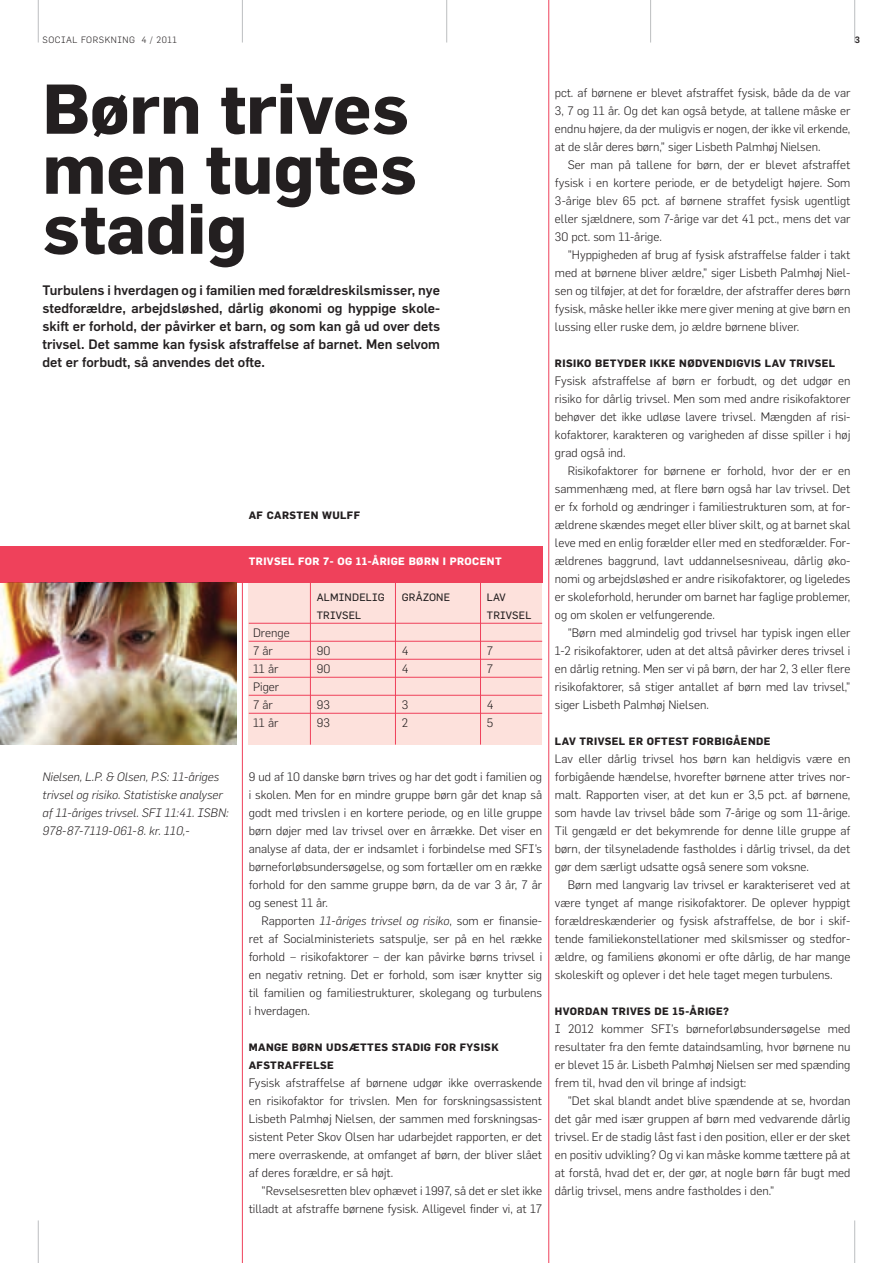
<style>
.page{position:relative;width:893px;height:1263px;background:#fff}
.page>*{position:absolute;margin:0;border:0;box-sizing:border-box;transform-origin:0 0}
.t1{font:700 69px/60px "Flama";color:#231f20;text-align:justify}
.t2{font:500 13.5px/18px "Flama";color:#231f20;text-align:justify}
.t3{font:300 12px/18px "Flama";color:#231f20;text-align:justify}
.t4{font:italic 300 12px/18px "Flama";color:#231f20}
.t5{font:700 10.5px/18px "Flama";letter-spacing:.04em;color:#231f20}
.t6{font:700 10.5px "Flama";letter-spacing:.04em;color:#fff}
.t7{font:10.5px "Flama Basic";letter-spacing:.02em;color:#231f20}
.t8{font:300 9px "Flama";letter-spacing:.06em;color:#231f20}
.t9{font:500 9px "Flama";color:#231f20}
.s1{font-style:italic}
</style>
<div class="page">
<hr style="left:38px;top:1220px;width:1px;height:43px;background:#bcbec0">
<hr style="left:854px;top:1220px;width:1px;height:43px;background:#bcbec0">
<hr style="left:650px;top:0;width:1px;height:43px;background:#bcbec0">
<hr style="left:854px;top:0;width:1px;height:43px;background:#bcbec0">
<img style="left:0;top:583px;width:236px;height:162px">
<div style="left:249px;top:583px;width:293px;height:162px;background:#fde1dc"></div>
<hr style="left:548px;top:0;width:1px;height:1263px;background:#ef415b">
<hr style="left:242px;top:0;width:1px;height:43px;background:#bcbec0">
<hr style="left:446px;top:0;width:1px;height:43px;background:#bcbec0">
<hr style="left:38px;top:0;width:1px;height:43px;background:#bcbec0">
<div style="left:0;top:547px;width:542px;height:36px;background:#ef415b"></div>
<hr style="left:242px;top:547px;width:1px;height:716px;background:#ef415b">
<hr style="left:310px;top:583px;width:1px;height:162px;background:#ef415b">
<hr style="left:395px;top:583px;width:1px;height:162px;background:#ef415b">
<hr style="left:480px;top:583px;width:1px;height:162px;background:#ef415b">
<hr style="left:249px;top:623px;width:293px;height:1px;background:#ef415b">
<hr style="left:249px;top:641px;width:293px;height:1px;background:#ef415b">
<hr style="left:249px;top:659px;width:293px;height:1px;background:#ef415b">
<hr style="left:249px;top:677px;width:293px;height:1px;background:#ef415b">
<hr style="left:249px;top:695px;width:293px;height:1px;background:#ef415b">
<hr style="left:249px;top:713px;width:293px;height:1px;background:#ef415b">
<p class="t8" style="left:43px;top:34px;width:136px">Social forskning 4 / 2011</p>
<p class="t9" style="left:855px;top:34px;width:7px">3</p>
<h1 class="t1" style="left:43px;top:77px;width:376px">BØRN TRIVES MEN TUGTES STADIG</h1>
<p class="t2" style="left:43px;top:280px;width:399px">Turbulens i hverdagen og i familien med forældreskilsmisser, nye stedforældre, arbejdsløshed, dårlig økonomi og hyppige skole&shy;skift er forhold, der påvirker et barn, og som kan gå ud over dets trivsel. Det samme kan fysisk afstraffelse af barnet. Men selvom det er forbudt, så anvendes det ofte.</p>
<p class="t5" style="left:249px;top:506px;width:113px">AF CARSTEN WULFF</p>
<p class="t6" style="left:249px;top:554px;width:254px">TRIVSEL FOR 7- OG 11-ÅRIGE BØRN I PROCENT</p>
<p class="t7" style="left:317px;top:591px;width:66px">ALMINDELIG</p>
<p class="t7" style="left:402px;top:591px;width:57px">GRÅZONELA</p>
<p class="t7" style="left:500px;top:591px;width:8px">V</p>
<p class="t7" style="left:317px;top:609px;width:46px">TRIVSE L</p>
<p class="t7" style="left:487px;top:609px;width:46px">TRIVSE L</p>
<p class="t3" style="left:253px;top:623px;width:38px">Drenge<br>7 år</p>
<p class="t3" style="left:317px;top:641px;width:15px">90</p>
<p class="t3" style="left:402px;top:641px;width:8px">4</p>
<p class="t3" style="left:487px;top:641px;width:8px">7</p>
<p class="t3" style="left:253px;top:659px;width:27px">11 år</p>
<p class="t3" style="left:317px;top:659px;width:15px">90</p>
<p class="t3" style="left:402px;top:659px;width:8px">4</p>
<p class="t3" style="left:487px;top:659px;width:8px">7</p>
<p class="t3" style="left:253px;top:677px;width:28px">Piger<br>7 år</p>
<p class="t3" style="left:317px;top:695px;width:15px">93</p>
<p class="t3" style="left:402px;top:695px;width:8px">3</p>
<p class="t3" style="left:487px;top:695px;width:8px">4</p>
<p class="t4" style="left:43px;top:767px;width:188px">Nielsen, L.P. &amp; Olsen, P.S: 11-åriges trivsel og risiko. Statistiske analyser af 11-åriges trivsel. SFI 11:41. ISBN:<br>978-87-7119-061-8. kr. 110,-</p>
<p class="t3" style="left:253px;top:713px;width:27px">11 år</p>
<p class="t3" style="left:317px;top:713px;width:15px">93</p>
<p class="t3" style="left:402px;top:713px;width:8px">2</p>
<p class="t3" style="left:487px;top:713px;width:8px">5</p>
<p class="t3" style="left:249px;top:767px;width:295px">9 ud af 10 danske børn trives og har det godt i familien og i skolen. Men for en mindre gruppe børn går det knap så godt med trivslen i en kortere periode, og en lille gruppe børn døjer med lav trivsel over en årrække. Det viser en analyse af data, der er indsamlet i forbindelse med SFI’s børneforløbsundersøgelse, og som fortæller om en række forhold for den samme gruppe børn, da de var 3 år, 7 år og senest 11 år.</p>
<p class="t3" style="left:249px;top:911px;width:295px;text-indent:13px">Rapporten <span class="s1">11-åriges trivsel og risiko</span>, som er finansie&shy;ret af Socialministeriets satspulje, ser på en hel række forhold – risikofaktorer – der kan påvirke børns trivsel i en negativ retning. Det er forhold, som især knytter sig til familien og familiestrukturer, skolegang og turbulens i hverdagen.</p>
<p class="t5" style="left:249px;top:1037px;width:250px">MANGE BØRN UDSÆTTES STADIG FOR FYSISK<br>AFSTRAFFELSE</p>
<p class="t3" style="left:249px;top:1073px;width:295px">Fysisk afstraffelse af børnene udgør ikke overraskende en risikofaktor for trivslen. Men for forskningsassistent Lisbeth Palmhøj N ielsen, der sammen med forskningsas&shy;sistent Peter Skov Olsen har udarbejdet rapporten, er det mere overraskende, at omfanget af børn, der bliver slået af deres forældre, er så højt.</p>
<p class="t3" style="left:249px;top:1181px;width:295px;text-align:right">”Revselsesretten blev ophævet i 1997, så det er slet ikke tilladt at afstraffe børnene fysisk. Alligevel finder vi, at 17</p>
<p class="t3" style="left:555px;top:83px;width:297px">pct. af børnene er blevet afstraffet fysisk, både da de var 3, 7 og 11 år. Og det kan også betyde, at tallene måske er endnu højere, da der muligvis er nogen, der ikke vil erkende, at de slår deres børn,” siger Lisbeth Palmhøj N ielsen.</p>
<p class="t3" style="left:555px;top:155px;width:297px;text-indent:13px">Ser man på tallene for børn, der er blevet afstraffet fysisk i en kortere periode, er de betydeligt højere. Som 3-årige blev 65 pct. af børnene straffet fysisk ugentligt eller sjældnere, som 7-årige var det 41 pct., mens det var 30 pct. som 11-årige.</p>
<p class="t3" style="left:555px;top:245px;width:297px;text-indent:13px">”Hyppigheden af brug af fysisk afstraffelse falder i takt med at børnene bliver ældre,” siger Lisbeth Palmhøj N iel&shy;sen og tilføjer, at det for forældre, der afstraffer deres børn fysisk, måske heller ikke mere giver mening at give børn en lussing eller ruske dem, jo ældre børnene bliver.</p>
<p class="t5" style="left:555px;top:353px;width:282px">RISIKO BETYDER IKKE NØDVENDIGVIS LAV TRIVSEL</p>
<p class="t3" style="left:555px;top:371px;width:297px">Fysisk afstraffelse af børn er forbudt, og det udgør en risiko for dårlig trivsel. Men som med andre risikofaktorer behøver det ikke udløse lavere trivsel. Mængden af risi&shy;kofaktorer, karakteren og varigheden af disse spiller i høj grad også ind.</p>
<p class="t3" style="left:555px;top:461px;width:297px;text-indent:13px">Risikofaktorer for børnene er forhold, hvor der er en sammenhæng med, at flere børn også har lav trivsel. Det er fx forhold og ændringer i familiestrukturen som, at for&shy;ældrene skændes meget eller bliver skilt, og at barnet skal leve med en enlig forælder eller med en stedforælder. For&shy;ældrenes baggrund, lavt uddannelsesniveau, dårlig øko&shy;nomi og arbejdsløshed er andre risikofaktorer, og ligeledes er skoleforhold, herunder om barnet har faglige problemer, og om skolen er velfungerende.</p>
<p class="t3" style="left:555px;top:623px;width:297px;text-indent:13px">”Børn med almindelig god trivsel har typisk ingen eller 1-2 risikofaktorer, uden at det altså påvirker deres trivsel i en dårlig retning. Men ser vi på børn, der har 2, 3 eller flere risikofaktorer, så stiger antallet af børn med lav trivsel,” siger Lisbeth Palmhøj N ielsen.</p>
<p class="t5" style="left:555px;top:731px;width:217px">LAV TRIVSEL ER OFTEST FORBIGÅENDE</p>
<p class="t3" style="left:555px;top:749px;width:297px">Lav eller dårlig trivsel hos børn kan heldigvis være en forbigående hændelse, hvorefter børnene atter trives nor&shy;malt. Rapporten viser, at det kun er 3,5 pct. af børnene, som havde lav trivsel både som 7-årige og som 11-årige.<br>Til gengæld er det bekymrende for denne lille gruppe af børn, der tilsyneladende fastholdes i dårlig trivsel, da det gør dem særligt udsatte også senere som voksne.</p>
<p class="t3" style="left:555px;top:875px;width:297px;text-indent:13px">Børn med langvarig lav trivsel er karakteriseret ved at være tynget af mange risikofaktorer. De oplever hyppigt forældreskænderier og fysisk afstraffelse, de bor i skif&shy;tende familiekonstellationer med skilsmisser og stedfor&shy;ældre, og familiens økonomi er ofte dårlig, de har mange skoleskift og oplever i det hele taget megen turbulens.</p>
<p class="t5" style="left:555px;top:1001px;width:176px">HVORDAN TRIVES DE 15-ÅRIGE?</p>
<p class="t3" style="left:555px;top:1019px;width:297px">I 2012 kommer SFI’s børneforløbsundersøgelse med resultater fra den femte dataindsamling, hvor børnene nu er blevet 15 år. Lisbeth Palmhøj N ielsen ser med spænding frem til, hvad den vil bringe af indsigt:</p>
<p class="t3" style="left:555px;top:1091px;width:297px;text-indent:13px">”Det skal blandt andet blive spændende at se, hvordan det går med især gruppen af børn med vedvarende dårlig trivsel. Er de stadig låst fast i den position, eller er der sket en positiv udvikling? Og vi kan måske komme tættere på at at forstå, hvad det er, der gør, at nogle børn får bugt med dårlig trivsel, mens andre fastholdes i den.”</p>
</div>
